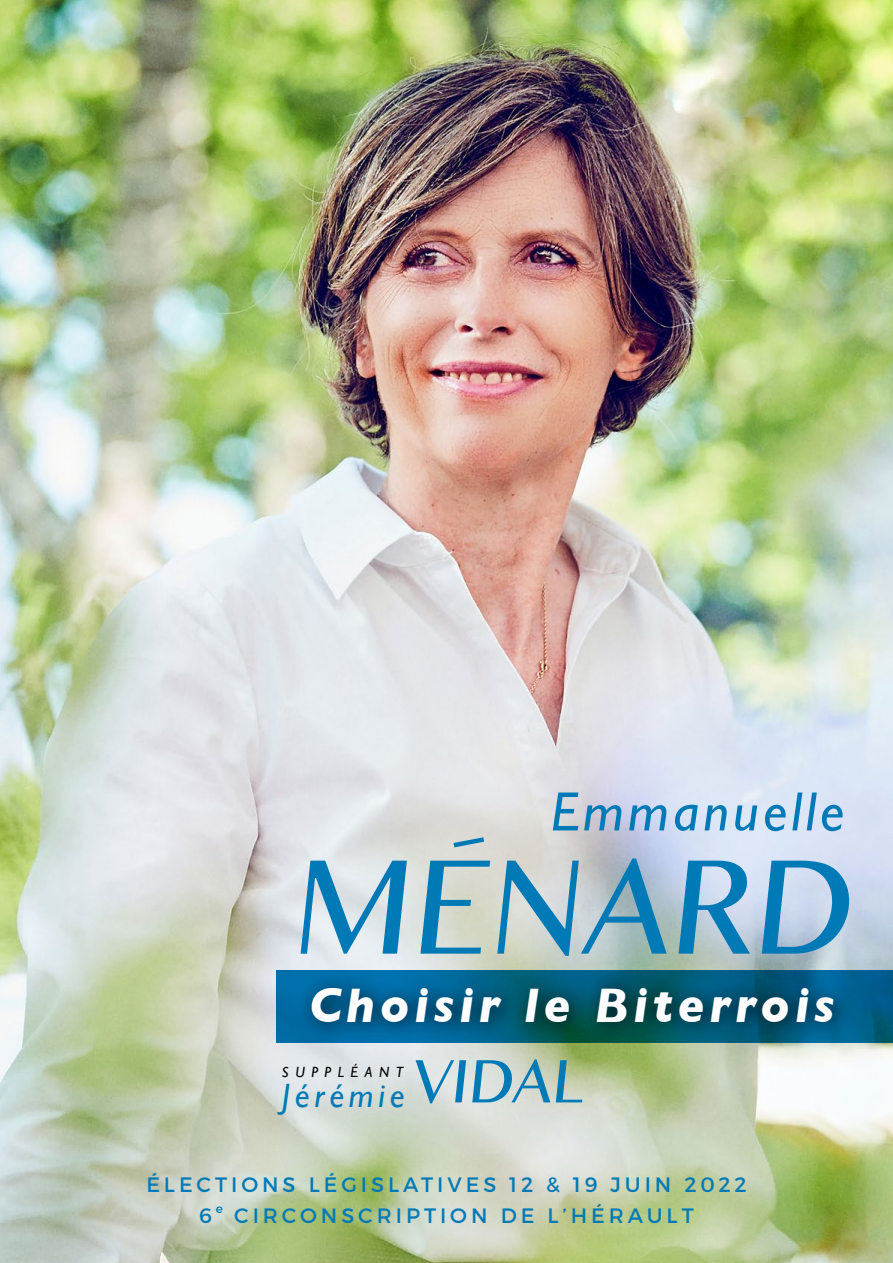
<style>
.page{position:relative;width:893px;height:1263px;background:#fff}
.page>*{position:absolute;margin:0;border:0;box-sizing:border-box;transform-origin:0 0}
.t1{font:143.7px "Malayalam MN";color:#007ab7;scale:.93 1}
.t2{font:italic 55.65px "Gill Sans";letter-spacing:.07em;color:#007ab7}
.t3{font:italic 700 49.5px "Gill Sans";letter-spacing:.1em;color:#fff}
.t4{font:italic 33.75px "Gill Sans";letter-spacing:.14em;color:#007ab7}
.t5{font:20.85px/31.5px "Montserrat";letter-spacing:.19em;color:#007ab7}
.t6{font:italic 14.85px "Gill Sans";letter-spacing:.445em;color:#000}
.t7{font:12.15px "Montserrat";color:#007ab7}
.s1{font-family:"Malayalam MN";font-style:normal;font-size:65.1px}
</style>
<div class="page">
<img style="left:0;top:0;width:893px;height:1263px">
<svg style="left:449px;top:834px;width:40px;height:16px"></svg>
<svg style="left:276px;top:971px;width:617px;height:72px;background:#006190"></svg>
<div style="left:296px;top:972px;width:559px;height:71px;background:#000;opacity:.75"></div>
<h2 class="t2" style="left:551px;top:780px;width:295px">Emmanuelle</h2>
<h1 class="t1" style="left:289px;top:837px;width:626px">MENARD</h1>
<h3 class="t3" style="left:309px;top:976px;width:527px">Choisir le Biterrois</h3>
<h3 class="t4" style="left:282px;top:1076px;width:310px">Jérémie<span class="s1">VIDAL</span></h3>
<p class="t6" style="left:282px;top:1063px;width:123px">SUPPLÉANT</p>
<p class="t5" style="left:199px;top:1168px;width:549px;text-indent:-53px">ÉLECTIONS LÉGISLATIVES 12 &amp; 19 JUIN 2022<br>6</p>
<p class="t7" style="left:216px;top:1201px;width:9px">e</p>
<p class="t5" style="left:234px;top:1200px;width:461px">CIRCONSCRIPTION DE L’HÉRAULT</p>
</div>
